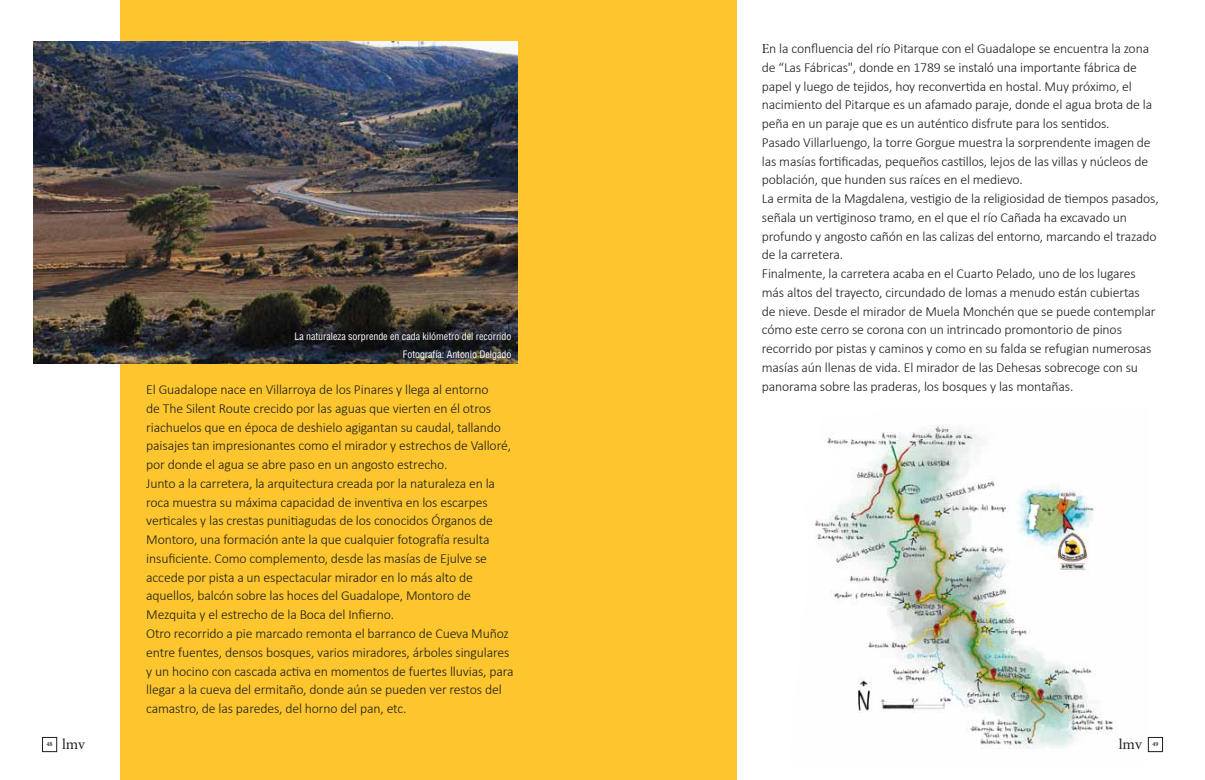
<style>
.page{position:relative;width:1205px;height:780px;background:#fff}
.page>*{position:absolute;margin:0;border:0;box-sizing:border-box;transform-origin:0 0}
.t1{font:15px "Minion";color:#1d1d1b}
.t2{font:300 13.75px/18.8px "Calibri";letter-spacing:-.01em;color:#1d1d1b}
.t3{font:condensed 10px/17.5px "Helvetica LT Std";letter-spacing:-.005em;color:#fff;text-align:right}
.t4{font:600 6.25px "Minion";color:#1d1d1b}
.s1{font-family:"Minion Display";font-weight:400}
</style>
<div class="page">
<img style="left:815px;top:425px;width:333px;height:327px">
<div style="left:42px;top:737px;width:15px;height:14px;border:1px solid #1d1d1b"></div>
<div style="left:1148px;top:737px;width:14px;height:14px;border:1px solid #1d1d1b"></div>
<div style="left:120px;top:0;width:617px;height:780px;background:#fdc62f"></div>
<img style="left:34px;top:41px;width:484px;height:323px">
<p class="t3" style="left:294px;top:328px;width:218px">La naturaleza sorprende en cada kilómetro del recorrido<br>Fotografía: Antonio Delgado</p>
<p class="t2" style="left:146px;top:380px;width:369px">El Guadalope nace en Villarroya de los Pinares y llega al entorno<br>de The Silent Route crecido por las aguas que vierten en él otros riachuelos que en época de deshielo agigantan su caudal, tallando paisajes tan impresionantes como el mirador y estrechos de Valloré, por donde el agua se abre paso en un angosto estrecho.<br>Junto a la carretera, la arquitectura creada por la naturaleza en la roca muestra su máxima capacidad de inventiva en los escarpes verticales y las crestas punitiagudas de los conocidos Órganos de Montoro, una formación ante la que cualquier fotografía resulta insuficiente. Como complemento, desde las masías de Ejulve se accede por pista a un espectacular mirador en lo más alto de aquellos, balcón sobre las hoces del Guadalope, Montoro de Mezquita y el estrecho de la Boca del Infierno.<br>Otro recorrido a pie marcado remonta el barranco de Cueva Muñoz entre fuentes, densos bosques, varios miradores, árboles singulares y un hocino con cascada activa en momentos de fuertes lluvias, para llegar a la cueva del ermitaño, donde aún se pueden ver restos del camastro, de las paredes, del horno del pan, etc.</p>
<p class="t2" style="left:762px;top:39px;width:398px"><span class="s1">E</span>n la confluencia del río Pitarque con el Guadalope se encuentra la zona de “Las Fábricas", donde en 1789 se instaló una importante fábrica de papel y luego de tejidos, hoy reconvertida en hostal. Muy próximo, el nacimiento del Pitarque es un afamado paraje, donde el agua brota de la peña en un paraje que es un auténtico disfrute para los sentidos.<br>Pasado Villarluengo, la torre Gorgue muestra la sorprendente imagen de las masías fortificadas, pequeños castillos, lejos de las villas y núcleos de población, que hunden sus raíces en el medievo.<br>La ermita de la Magdalena, vestigio de la religiosidad de tiempos pasados, señala un vertiginoso tramo, en el que el río Cañada ha excavado un profundo y angosto cañón en las calizas del entorno, marcando el trazado de la carretera.<br>Finalmente, la carretera acaba en el Cuarto Pelado, uno de los lugares más altos del trayecto, circundado de lomas a menudo están cubiertas<br>de nieve. Desde el mirador de Muela Monchén que se puede contemplar cómo este cerro se corona con un intrincado promontorio de pinos recorrido por pistas y caminos y como en su falda se refugian numerosas masías aún llenas de vida. El mirador de las Dehesas sobrecoge con su panorama sobre las praderas, los bosques y las montañas.</p>
<p class="t4" style="left:47px;top:741px;width:8px">48</p>
<p class="t1" style="left:62px;top:736px;width:24px">lmv</p>
<p class="t1" style="left:1119px;top:736px;width:24px">lmv</p>
<p class="t4" style="left:1152px;top:741px;width:8px">49</p>
</div>
